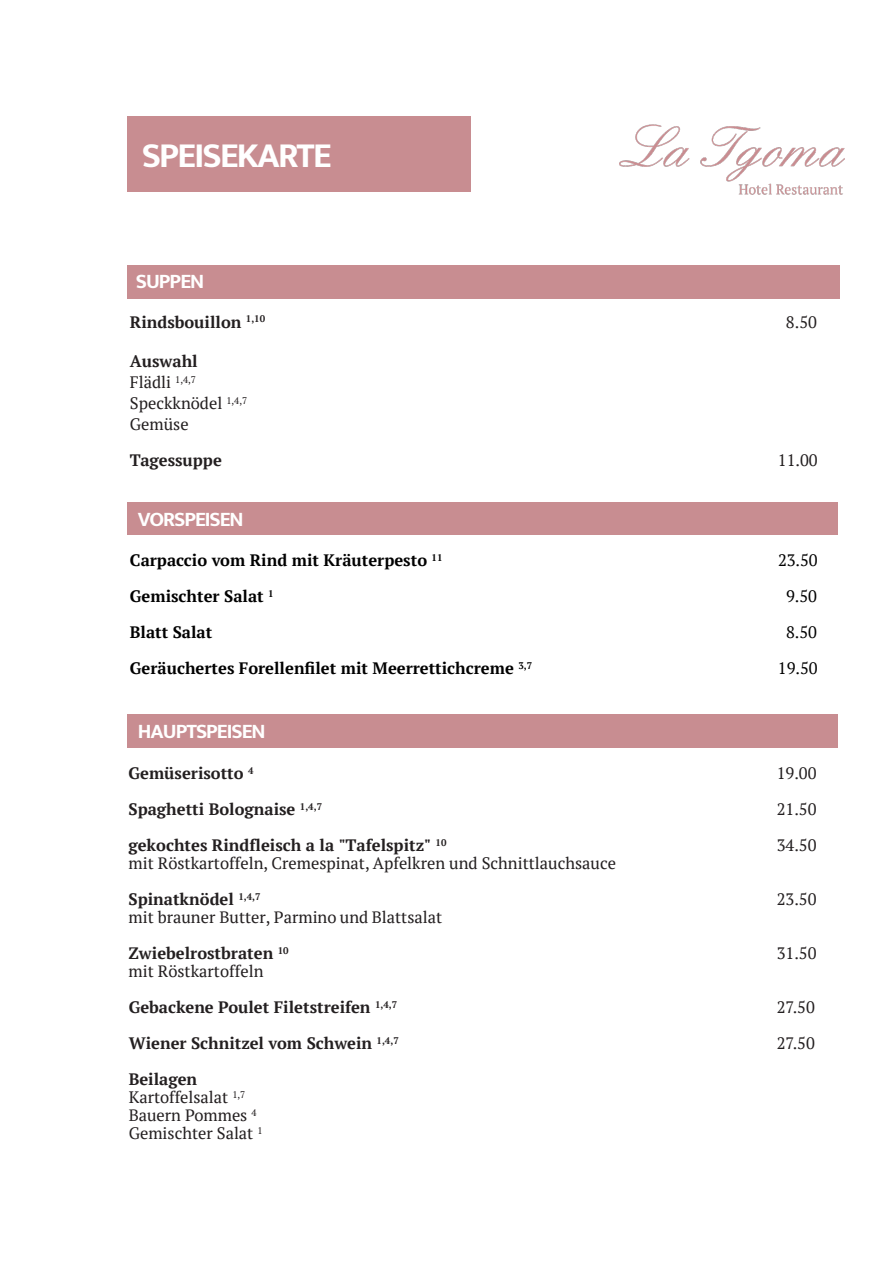
<style>
.page{position:relative;width:893px;height:1263px;background:#fff}
.page>*{position:absolute;margin:0;border:0;box-sizing:border-box;transform-origin:0 0}
.t1{font:700 36px "Mukta Malar";letter-spacing:-.05em;color:#fff}
.t2{font:700 21px "Mukta Malar";letter-spacing:-.05em;color:#fff}
.t3{font:16.5px/36px "PT Serif";color:#231f20}
.t4{font:700 16.5px/36px "PT Serif";color:#231f20}
.t5{font:700 16.5px "PT Serif";color:#000}
.t6{font:16.5px "PT Serif";color:#000}
.s1{font-weight:700}
</style>
<div class="page">
<img style="left:619px;top:124px;width:225px;height:71px">
<div style="left:128px;top:117px;width:343px;height:75px;background:#c88d91"></div>
<div style="left:128px;top:502px;width:710px;height:32px;background:#c88d91"></div>
<div style="left:128px;top:265px;width:712px;height:33px;background:#c88d91"></div>
<div style="left:128px;top:715px;width:710px;height:33px;background:#c88d91"></div>
<p class="t1" style="left:142px;top:133px;width:192px">SPEISEKARTE</p>
<p class="t2" style="left:136px;top:268px;width:70px">SUPPEN</p>
<p class="t4" style="left:130px;top:304px;width:137px">Rindsbouillon <sup>1,10</sup></p>
<p class="t3" style="left:786px;top:304px;width:32px">8.50</p>
<p class="t4" style="left:130px;top:343px;width:69px">Auswahl</p>
<p class="t3" style="left:130px;top:364px;width:68px">Flädli <sup>1,4,7</sup></p>
<p class="t3" style="left:130px;top:385px;width:119px">Speckknödel <sup>1,4,7</sup></p>
<p class="t3" style="left:130px;top:406px;width:60px">Gemüse</p>
<p class="t4" style="left:130px;top:442px;width:93px">Tagessuppe</p>
<p class="t3" style="left:778px;top:442px;width:41px">11.00</p>
<p class="t2" style="left:138px;top:506px;width:107px">VORSPEISEN</p>
<p class="t5" style="left:130px;top:549px;width:314px">Carpaccio vom Rind mit Kräuterpesto <sup>11</sup></p>
<p class="t6" style="left:778px;top:549px;width:41px">23.50</p>
<p class="t5" style="left:130px;top:585px;width:145px">Gemischter Salat <sup>1</sup></p>
<p class="t6" style="left:786px;top:585px;width:32px">9.50</p>
<p class="t5" style="left:130px;top:621px;width:84px">Blatt Salat</p>
<p class="t6" style="left:786px;top:621px;width:32px">8.50</p>
<p class="t5" style="left:130px;top:657px;width:404px">Geräuchertes Forellenfilet mit Meerrettichcreme <sup>3,7</sup></p>
<p class="t6" style="left:778px;top:657px;width:41px">19.50</p>
<p class="t2" style="left:138px;top:718px;width:129px">HAUPTSPEISEN</p>
<p class="t4" style="left:128px;top:755px;width:319px">Gemüserisotto <sup>4<br></sup>Spaghetti Bolognaise <sup>1,4,7<br></sup>gekochtes Rindfleisch a la "Tafelspitz" <sup>10</sup></p>
<p class="t3" style="left:128px;top:845px;width:489px">mit Röstkartoffeln, Cremespinat, Apfelkren und Schnittlauchsauce<br><span class="s1">Spinatknödel</span> <sup>1,4,7</sup></p>
<p class="t3" style="left:128px;top:899px;width:315px">mit brauner Butter, Parmino und Blattsalat<br><span class="s1">Zwiebelrostbraten</span> <sup>10</sup></p>
<p class="t3" style="left:128px;top:953px;width:137px">mit Röstkartoffeln</p>
<p class="t4" style="left:129px;top:989px;width:270px">Gebackene Poulet Filetstreifen <sup>1,4,7</sup></p>
<p class="t3" style="left:777px;top:989px;width:40px">27.50</p>
<p class="t4" style="left:129px;top:1025px;width:272px">Wiener Schnitzel vom Schwein <sup>1,4,7</sup></p>
<p class="t3" style="left:777px;top:1025px;width:40px">27.50</p>
<p class="t4" style="left:129px;top:1061px;width:70px">Beilagen</p>
<p class="t3" style="left:129px;top:1079px;width:118px">Kartoffelsalat <sup>1,7</sup></p>
<p class="t3" style="left:129px;top:1097px;width:129px">Bauern Pommes <sup>4</sup></p>
<p class="t3" style="left:129px;top:1115px;width:135px">Gemischter Salat <sup>1</sup></p>
<p class="t3" style="left:777px;top:755px;width:41px">19.00</p>
<p class="t3" style="left:777px;top:791px;width:41px">21.50</p>
<p class="t3" style="left:777px;top:827px;width:41px">34.50</p>
<p class="t3" style="left:777px;top:881px;width:41px">23.50</p>
<p class="t3" style="left:777px;top:935px;width:41px">31.50</p>
</div>
